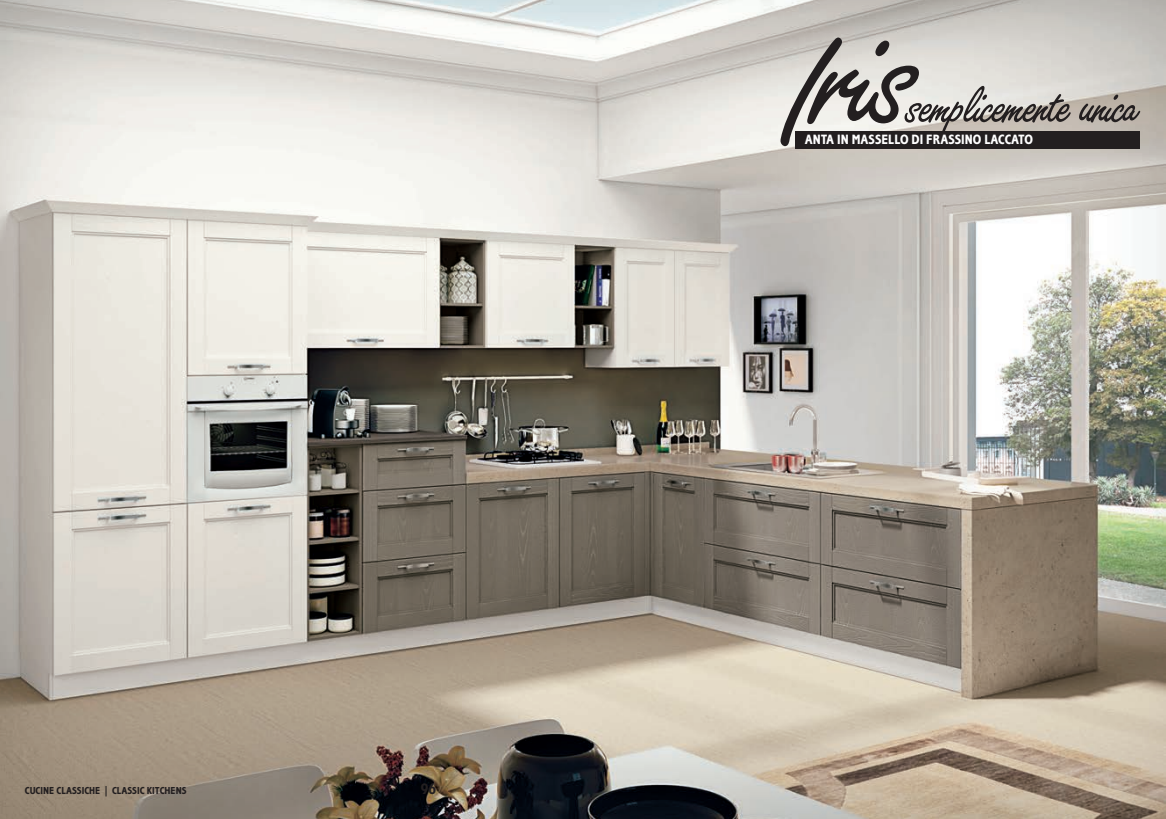
<style>
.page{position:relative;width:1166px;height:819px;background:#fff}
.page>*{position:absolute;margin:0;border:0;box-sizing:border-box;transform-origin:0 0}
.t1{font:168.79px "Freestyle Script Std";color:#231f20}
.t2{font:57.14px "Freestyle Script Std";color:#231f20}
.t3{font:700 condensed 15.75px "Corinthian Std";color:#231f20}
.t4{font:700 condensed 14px "Corinthian Std";color:#fff}
.t5{font:700 condensed 10.5px "Corinthian Std";color:#231f20}
</style>
<div class="page">
<img style="left:0;top:0;width:1166px;height:819px">
<div style="left:795px;top:131px;width:345px;height:17px;background:#231f20"></div>
<p class="t5" style="left:25px;top:784px;width:163px">CUCINE CLASSICHE | CLASSIC KITCHENS</p>
<p class="t3" style="left:421px;top:779px;width:17px">96</p>
<h1 class="t1" style="left:783px;top:-18px;width:130px">Iris</h1>
<h2 class="t2" style="left:905px;top:75px;width:233px">semplicemente unica</h2>
<p class="t4" style="left:805px;top:132px;width:230px">ANTA IN MASSELLO DI FRASSINO LACCATO</p>
</div>
